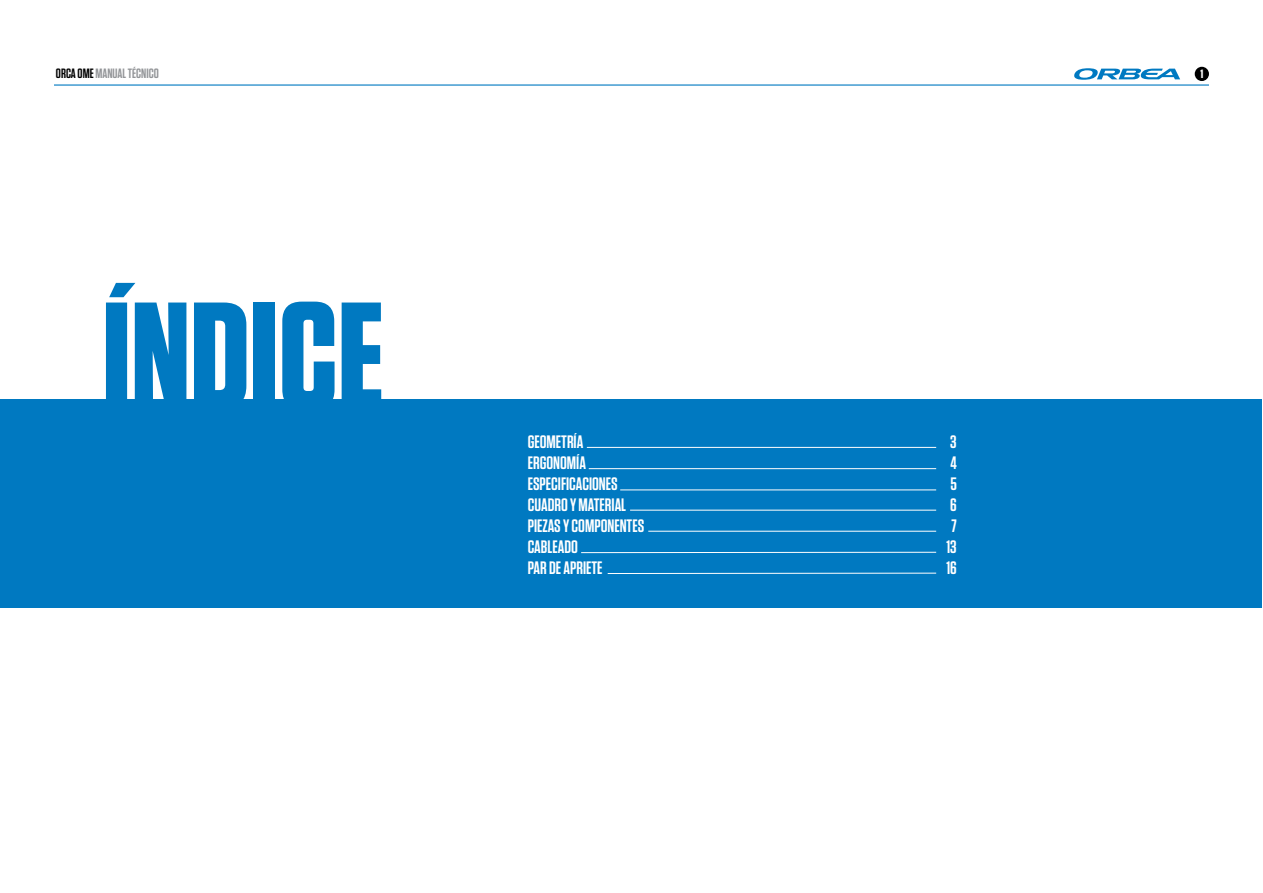
<style>
.page{position:relative;width:1263px;height:893px;background:#fff}
.page>*{position:absolute;margin:0;border:0;box-sizing:border-box;transform-origin:0 0}
.t1{font:700 150.9px "Tungsten";color:#0079c1}
.t2{font:600 18px "Tungsten";color:#fff}
.t3{font:600 13.5px "Tungsten";color:#939598}
.t4{font:700 12px "Tungsten";color:#fff}
.s1{color:#000}
</style>
<div class="page">
<hr style="left:54px;top:84px;width:1155px;height:2px;background:#0079c1">
<svg style="left:1074px;top:68px;width:106px;height:12px"></svg>
<div style="left:1195px;top:67px;width:14px;height:14px;background:#000;border-radius:50%"></div>
<div style="left:1px;top:399px;width:1261px;height:209px;background:#0079c1"></div>
<hr style="left:587px;top:447px;width:349px;height:1px;background:#fff">
<hr style="left:589px;top:468px;width:347px;height:1px;background:#fff">
<hr style="left:620px;top:490px;width:316px;height:1px;background:#fff">
<hr style="left:630px;top:510px;width:306px;height:1px;background:#fff">
<hr style="left:648px;top:531px;width:288px;height:1px;background:#fff">
<hr style="left:581px;top:552px;width:355px;height:1px;background:#fff">
<hr style="left:608px;top:573px;width:328px;height:1px;background:#fff">
<p class="t3" style="left:56px;top:67px;width:104px"><span class="s1">ORCA OME</span> MANUAL TÉCNICO</p>
<p class="t4" style="left:1200px;top:67px;width:4px">1</p>
<h1 class="t1" style="left:102px;top:275px;width:284px">ÍNDICE</h1>
<p class="t2" style="left:528px;top:432px;width:57px">GEOMETRÍA</p>
<p class="t2" style="left:950px;top:432px;width:8px">3</p>
<p class="t2" style="left:528px;top:453px;width:60px">ERGONOMÍA</p>
<p class="t2" style="left:950px;top:453px;width:8px">4</p>
<p class="t2" style="left:528px;top:474px;width:91px">ESPECIFICACIONES</p>
<p class="t2" style="left:950px;top:474px;width:8px">5</p>
<p class="t2" style="left:528px;top:495px;width:100px">CUADRO Y MATERIAL</p>
<p class="t2" style="left:950px;top:495px;width:8px">6</p>
<p class="t2" style="left:528px;top:516px;width:118px">PIEZAS Y COMPONENTES</p>
<p class="t2" style="left:951px;top:516px;width:7px">7</p>
<p class="t2" style="left:528px;top:537px;width:52px">CABLEADO</p>
<p class="t2" style="left:946px;top:537px;width:12px">13</p>
<p class="t2" style="left:528px;top:558px;width:76px">PAR DE APRIETE</p>
<p class="t2" style="left:946px;top:558px;width:12px">16</p>
</div>
